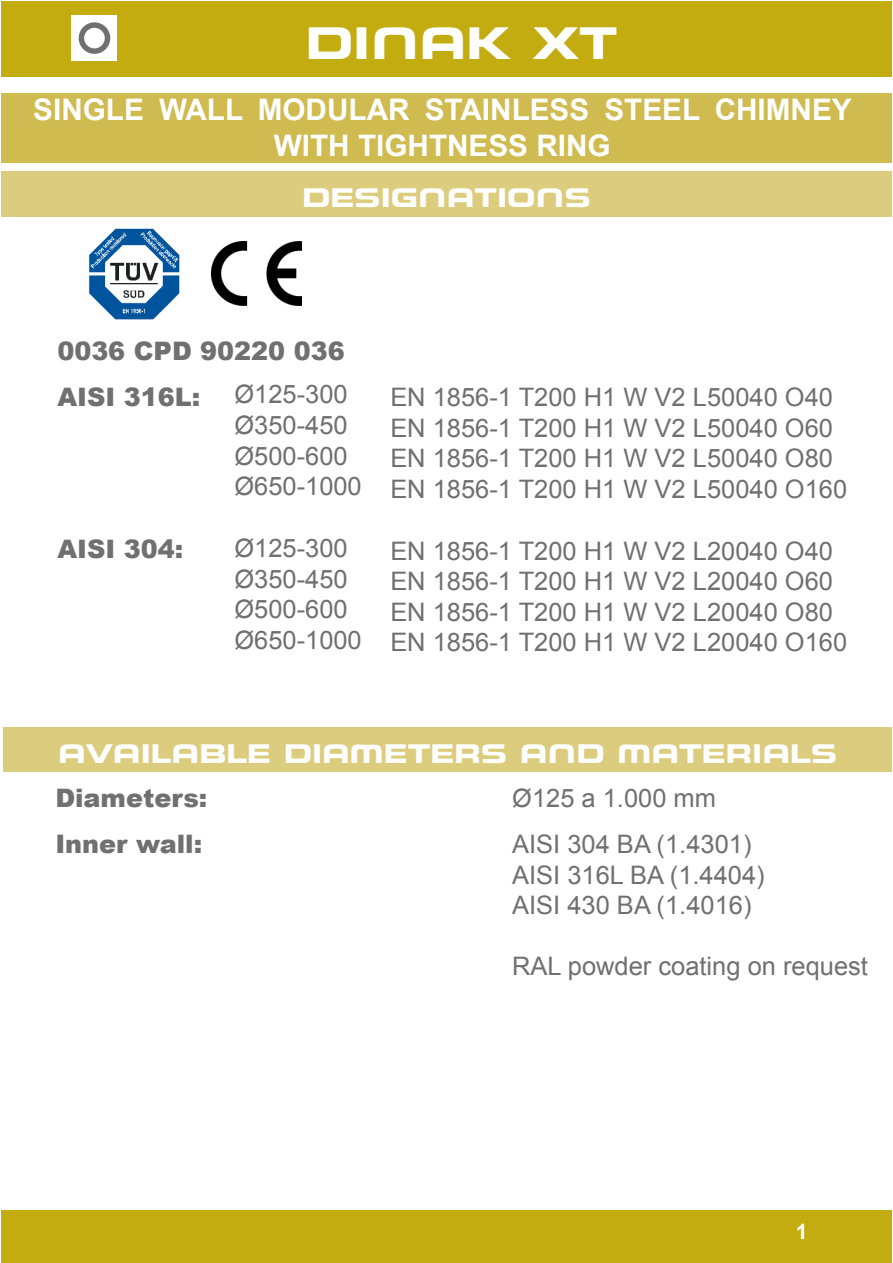
<style>
.page{position:relative;width:893px;height:1263px;background:#fff}
.page>*{position:absolute;margin:0;border:0;box-sizing:border-box;transform-origin:0 0}
.t1{font:700 43.05px "Dinak";color:#fff}
.t2{font:700 29.7px/35.7px "Arial";color:#fff;text-align:center}
.t3{font:25.5px/30.6px "Arial";color:#707072}
.t4{font:900 25.5px/45.9px "Arial";color:#707072}
.t5{font:700 25.5px "Dinak";color:#fff}
.t6{font:700 21.15px "Arial";color:#fff}
</style>
<div class="page">
<div style="left:1px;top:1px;width:890px;height:75px;background:#c3ac10"></div>
<div style="left:72px;top:15px;width:45px;height:46px;background:#fff"></div>
<svg style="left:81px;top:25px;width:26px;height:26px"></svg>
<div style="left:79px;top:22px;width:31px;height:32px;border:5px solid #707072;border-radius:50%"></div>
<div style="left:1px;top:1211px;width:890px;height:52px;background:#c3ac10"></div>
<div style="left:1px;top:93px;width:890px;height:69px;background:#cfbb4f"></div>
<div style="left:1px;top:171px;width:890px;height:46px;background:#dccc7e"></div>
<div style="left:4px;top:727px;width:887px;height:45px;background:#dccc7e"></div>
<img style="left:89px;top:228px;width:91px;height:92px">
<img style="left:211px;top:241px;width:90px;height:65px">
<h1 class="t1" style="left:305px;top:19px;width:314px">DINAK XT</h1>
<p class="t2" style="left:33px;top:92px;width:820px">SINGLE WALL MODULAR STAINLESS STEEL CHIMNEY<br>WITH TIGHTNESS RING</p>
<p class="t5" style="left:302px;top:184px;width:290px">DESIGNATIONS</p>
<p class="t4" style="left:57px;top:328px;width:289px">0036 CPD 90220 036<br>AISI 316L:</p>
<p class="t3" style="left:234px;top:381px;width:129px">Ø125-300<br>Ø350-450<br>Ø500-600<br>Ø650-1000</p>
<p class="t3" style="left:390px;top:384px;width:458px">EN 1856-1 T200 H1 W V2 L50040 O40<br>EN 1856-1 T200 H1 W V2 L50040 O60<br>EN 1856-1 T200 H1 W V2 L50040 O80<br>EN 1856-1 T200 H1 W V2 L50040 O160</p>
<p class="t4" style="left:57px;top:527px;width:127px">AISI 304:</p>
<p class="t3" style="left:234px;top:535px;width:129px">Ø125-300<br>Ø350-450<br>Ø500-600<br>Ø650-1000</p>
<p class="t3" style="left:390px;top:538px;width:458px">EN 1856-1 T200 H1 W V2 L20040 O40<br>EN 1856-1 T200 H1 W V2 L20040 O60<br>EN 1856-1 T200 H1 W V2 L20040 O80<br>EN 1856-1 T200 H1 W V2 L20040 O160</p>
<p class="t5" style="left:58px;top:739px;width:780px">AVAILABLE DIAMETERS AND MATERIALS</p>
<p class="t4" style="left:55px;top:776px;width:153px">Diameters:<br>Inner wall:</p>
<p class="t3" style="left:512px;top:778px;width:241px;line-height:45.9px">Ø125 a 1.000 mm<br>AISI 304 BA (1.4301)</p>
<p class="t3" style="left:512px;top:862px;width:254px">AISI 316L BA (1.4404)<br>AISI 430 BA (1.4016)</p>
<p class="t3" style="left:512px;top:953px;width:357px">RAL powder coating on request</p>
<p class="t6" style="left:795px;top:1219px;width:13px">1</p>
</div>
